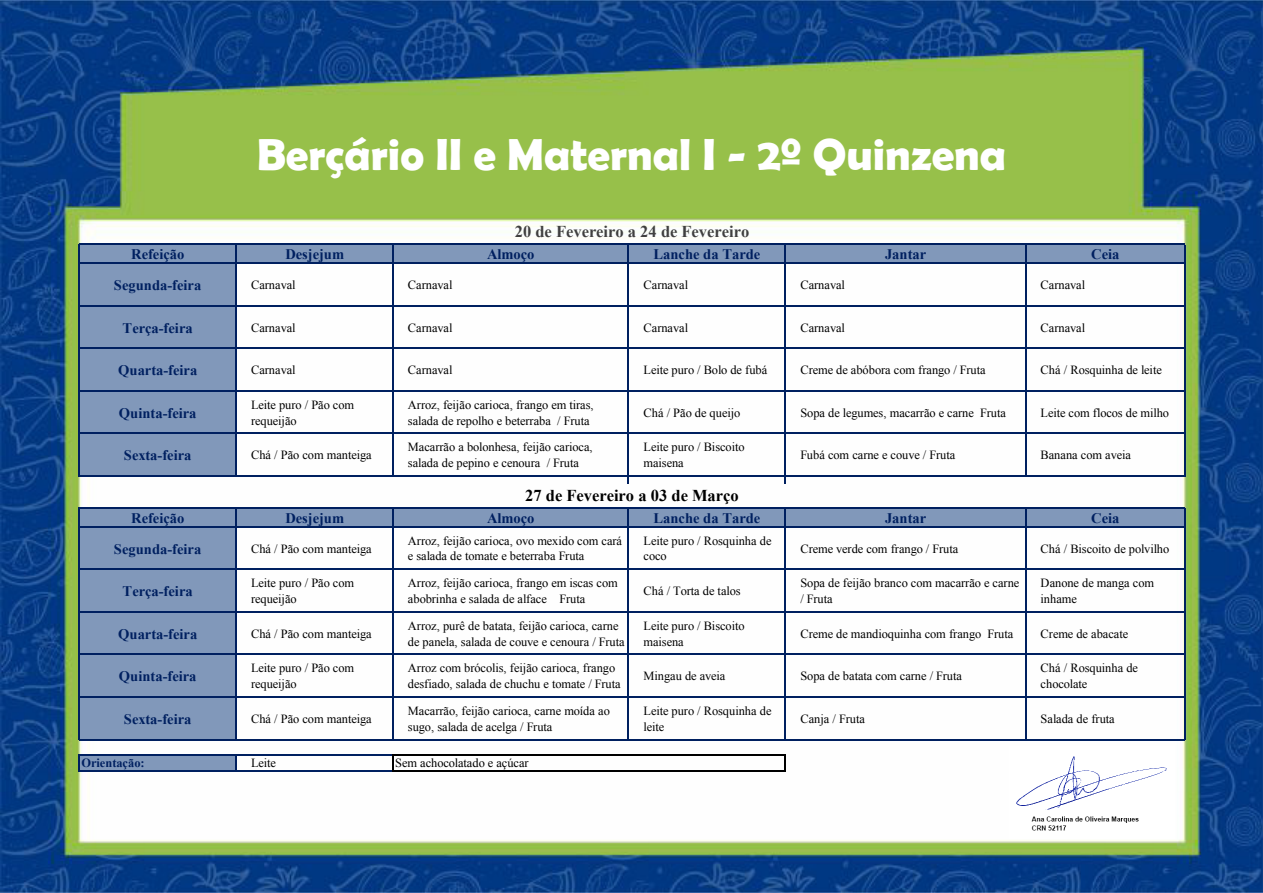
<style>
.page{position:relative;width:1263px;height:893px;background:#fff}
.page>*{position:absolute;margin:0;border:0;box-sizing:border-box;transform-origin:0 0}
.t1{font:700 45px "Berlin Sans FB Demi";color:#fff}
.t2{font:700 16.5px "Times New Roman";color:#404040}
.t3{font:700 16.5px "Times New Roman";color:#000}
.t4{font:700 14.55px "Times New Roman";color:#002060}
.t5{font:12.45px/15.6px "Times New Roman";color:#000}
.t6{font:700 12.45px "Times New Roman";color:#002060}
</style>
<div class="page">
<img style="left:0;top:0;width:1263px;height:893px">
<div style="left:80px;top:244px;width:1105px;height:19px;background:#8198ba"></div>
<div style="left:80px;top:263px;width:156px;height:213px;background:#8198ba"></div>
<div style="left:80px;top:508px;width:1105px;height:19px;background:#8198ba"></div>
<div style="left:80px;top:527px;width:156px;height:213px;background:#8198ba"></div>
<div style="left:80px;top:755px;width:156px;height:16px;background:#8198ba"></div>
<hr style="left:79px;top:244px;width:1px;height:232px;background:#002060">
<hr style="left:235px;top:245px;width:2px;height:231px;background:#002060">
<hr style="left:392px;top:245px;width:1px;height:231px;background:#002060">
<hr style="left:628px;top:245px;width:1px;height:238px;background:#002060">
<hr style="left:785px;top:245px;width:1px;height:238px;background:#002060">
<hr style="left:1025px;top:245px;width:1px;height:231px;background:#002060">
<hr style="left:1184px;top:245px;width:1px;height:231px;background:#002060">
<hr style="left:79px;top:507px;width:1px;height:233px;background:#002060">
<hr style="left:235px;top:508px;width:2px;height:232px;background:#002060">
<hr style="left:80px;top:754px;width:312px;height:1px;background:#002060">
<hr style="left:392px;top:508px;width:1px;height:232px;background:#002060">
<hr style="left:785px;top:508px;width:1px;height:232px;background:#002060">
<hr style="left:80px;top:770px;width:312px;height:1px;background:#002060">
<svg style="left:79px;top:754px;width:1px;height:17px"></svg>
<svg style="left:235px;top:755px;width:2px;height:15px"></svg>
<svg style="left:392px;top:754px;width:1px;height:17px"></svg>
<hr style="left:628px;top:508px;width:1px;height:232px;background:#002060">
<svg style="left:785px;top:755px;width:1px;height:15px"></svg>
<hr style="left:1025px;top:508px;width:1px;height:232px;background:#002060">
<hr style="left:1184px;top:508px;width:1px;height:232px;background:#002060">
<hr style="left:80px;top:244px;width:1105px;height:1px;background:#002060">
<hr style="left:80px;top:263px;width:1105px;height:1px;background:#002060">
<hr style="left:80px;top:305px;width:1105px;height:1px;background:#002060">
<hr style="left:80px;top:348px;width:1105px;height:1px;background:#002060">
<hr style="left:80px;top:390px;width:1105px;height:1px;background:#002060">
<hr style="left:80px;top:433px;width:1105px;height:1px;background:#002060">
<hr style="left:80px;top:475px;width:1105px;height:1px;background:#002060">
<hr style="left:80px;top:507px;width:1105px;height:1px;background:#002060">
<hr style="left:80px;top:526px;width:1105px;height:1px;background:#002060">
<hr style="left:80px;top:569px;width:1105px;height:1px;background:#002060">
<hr style="left:80px;top:611px;width:1105px;height:1px;background:#002060">
<hr style="left:80px;top:654px;width:1105px;height:1px;background:#002060">
<hr style="left:80px;top:696px;width:1105px;height:1px;background:#002060">
<hr style="left:80px;top:739px;width:1105px;height:1px;background:#002060">
<hr style="left:393px;top:754px;width:393px;height:1px;background:#000">
<hr style="left:393px;top:770px;width:393px;height:1px;background:#000">
<img style="left:1009px;top:746px;width:165px;height:93px">
<p class="t1" style="left:257px;top:128px;width:750px">Berçário II e Maternal I - 2º Quinzena</p>
<p class="t2" style="left:515px;top:221px;width:236px">20 de Fevereiro a 24 de Fevereiro</p>
<p class="t4" style="left:131px;top:244px;width:55px">Refeição</p>
<p class="t4" style="left:285px;top:244px;width:60px">Desjejum</p>
<p class="t4" style="left:487px;top:244px;width:49px">Almoço</p>
<p class="t4" style="left:653px;top:244px;width:108px">Lanche da Tarde</p>
<p class="t4" style="left:885px;top:244px;width:43px">Jantar</p>
<p class="t4" style="left:1091px;top:244px;width:30px">Ceia</p>
<p class="t4" style="left:114px;top:275px;width:89px">Segunda-feira</p>
<p class="t5" style="left:251px;top:277px;width:46px">Carnaval</p>
<p class="t5" style="left:408px;top:277px;width:46px">Carnaval</p>
<p class="t5" style="left:643px;top:277px;width:46px">Carnaval</p>
<p class="t5" style="left:800px;top:277px;width:46px">Carnaval</p>
<p class="t5" style="left:1040px;top:277px;width:46px">Carnaval</p>
<p class="t4" style="left:123px;top:318px;width:72px">Terça-feira</p>
<p class="t5" style="left:251px;top:319px;width:46px">Carnaval</p>
<p class="t5" style="left:408px;top:319px;width:46px">Carnaval</p>
<p class="t5" style="left:643px;top:319px;width:46px">Carnaval</p>
<p class="t5" style="left:800px;top:319px;width:46px">Carnaval</p>
<p class="t5" style="left:1040px;top:319px;width:46px">Carnaval</p>
<p class="t4" style="left:118px;top:360px;width:81px">Quarta-feira</p>
<p class="t5" style="left:251px;top:362px;width:46px">Carnaval</p>
<p class="t5" style="left:408px;top:362px;width:46px">Carnaval</p>
<p class="t5" style="left:643px;top:362px;width:125px">Leite puro / Bolo de fubá</p>
<p class="t5" style="left:800px;top:362px;width:187px">Creme de abóbora com frango / Fruta</p>
<p class="t5" style="left:1040px;top:362px;width:123px">Chá / Rosquinha de leite</p>
<p class="t4" style="left:119px;top:403px;width:79px">Quinta-feira</p>
<p class="t5" style="left:251px;top:397px;width:105px">Leite puro / Pão com requeijão</p>
<p class="t5" style="left:408px;top:397px;width:187px">Arroz, feijão carioca, frango em tiras, salada de repolho e beterraba / Fruta</p>
<p class="t5" style="left:643px;top:404px;width:98px">Chá / Pão de queijo</p>
<p class="t5" style="left:800px;top:404px;width:207px">Sopa de legumes, macarrão e carne Fruta</p>
<p class="t5" style="left:1040px;top:404px;width:130px">Leite com flocos de milho</p>
<p class="t4" style="left:124px;top:445px;width:69px">Sexta-feira</p>
<p class="t5" style="left:251px;top:447px;width:122px">Chá / Pão com manteiga</p>
<p class="t5" style="left:408px;top:439px;width:186px">Macarrão a bolonhesa, feijão carioca, salada de pepino e cenoura / Fruta</p>
<p class="t5" style="left:643px;top:439px;width:103px">Leite puro / Biscoito maisena</p>
<p class="t5" style="left:800px;top:447px;width:156px">Fubá com carne e couve / Fruta</p>
<p class="t5" style="left:1040px;top:447px;width:92px">Banana com aveia</p>
<p class="t3" style="left:525px;top:484px;width:215px">27 de Fevereiro a 03 de Março</p>
<p class="t4" style="left:131px;top:508px;width:55px">Refeição</p>
<p class="t4" style="left:285px;top:508px;width:60px">Desjejum</p>
<p class="t4" style="left:487px;top:508px;width:49px">Almoço</p>
<p class="t4" style="left:653px;top:508px;width:108px">Lanche da Tarde</p>
<p class="t4" style="left:885px;top:508px;width:43px">Jantar</p>
<p class="t4" style="left:1091px;top:508px;width:30px">Ceia</p>
<p class="t4" style="left:114px;top:539px;width:89px">Segunda-feira</p>
<p class="t5" style="left:251px;top:540px;width:122px">Chá / Pão com manteiga</p>
<p class="t5" style="left:408px;top:533px;width:216px">Arroz, feijão carioca, ovo mexido com cará e salada de tomate e beterraba Fruta</p>
<p class="t5" style="left:643px;top:533px;width:130px">Leite puro / Rosquinha de coco</p>
<p class="t5" style="left:800px;top:540px;width:159px">Creme verde com frango / Fruta</p>
<p class="t5" style="left:1040px;top:540px;width:130px">Chá / Biscoito de polvilho</p>
<p class="t4" style="left:123px;top:581px;width:72px">Terça-feira</p>
<p class="t5" style="left:251px;top:575px;width:105px">Leite puro / Pão com requeijão</p>
<p class="t5" style="left:408px;top:575px;width:211px">Arroz, feijão carioca, frango em iscas com abobrinha e salada de alface Fruta</p>
<p class="t5" style="left:643px;top:583px;width:98px">Chá / Torta de talos</p>
<p class="t5" style="left:800px;top:575px;width:220px">Sopa de feijão branco com macarrão e carne / Fruta</p>
<p class="t5" style="left:1040px;top:575px;width:115px">Danone de manga com inhame</p>
<p class="t4" style="left:118px;top:624px;width:81px">Quarta-feira</p>
<p class="t5" style="left:251px;top:626px;width:122px">Chá / Pão com manteiga</p>
<p class="t5" style="left:408px;top:618px;width:218px">Arroz, purê de batata, feijão carioca, carne de panela, salada de couve e cenoura / Fruta</p>
<p class="t5" style="left:643px;top:618px;width:103px">Leite puro / Biscoito maisena</p>
<p class="t5" style="left:800px;top:626px;width:214px">Creme de mandioquinha com frango Fruta</p>
<p class="t5" style="left:1040px;top:626px;width:89px">Creme de abacate</p>
<p class="t4" style="left:119px;top:666px;width:79px">Quinta-feira</p>
<p class="t5" style="left:251px;top:660px;width:105px">Leite puro / Pão com requeijão</p>
<p class="t5" style="left:408px;top:660px;width:214px">Arroz com brócolis, feijão carioca, frango desfiado, salada de chuchu e tomate / Fruta</p>
<p class="t5" style="left:643px;top:668px;width:83px">Mingau de aveia</p>
<p class="t5" style="left:800px;top:668px;width:163px">Sopa de batata com carne / Fruta</p>
<p class="t5" style="left:1040px;top:660px;width:99px">Chá / Rosquinha de chocolate</p>
<p class="t4" style="left:124px;top:709px;width:69px">Sexta-feira</p>
<p class="t5" style="left:251px;top:711px;width:122px">Chá / Pão com manteiga</p>
<p class="t5" style="left:408px;top:703px;width:203px">Macarrão, feijão carioca, carne moída ao sugo, salada de acelga / Fruta</p>
<p class="t5" style="left:643px;top:703px;width:130px">Leite puro / Rosquinha de leite</p>
<p class="t5" style="left:800px;top:711px;width:66px">Canja / Fruta</p>
<p class="t5" style="left:1040px;top:711px;width:76px">Salada de fruta</p>
<p class="t6" style="left:81px;top:755px;width:65px">Orientação:</p>
<p class="t5" style="left:251px;top:755px;width:27px">Leite</p>
<p class="t5" style="left:395px;top:754px;width:135px">Sem achocolatado e açúcar</p>
</div>
